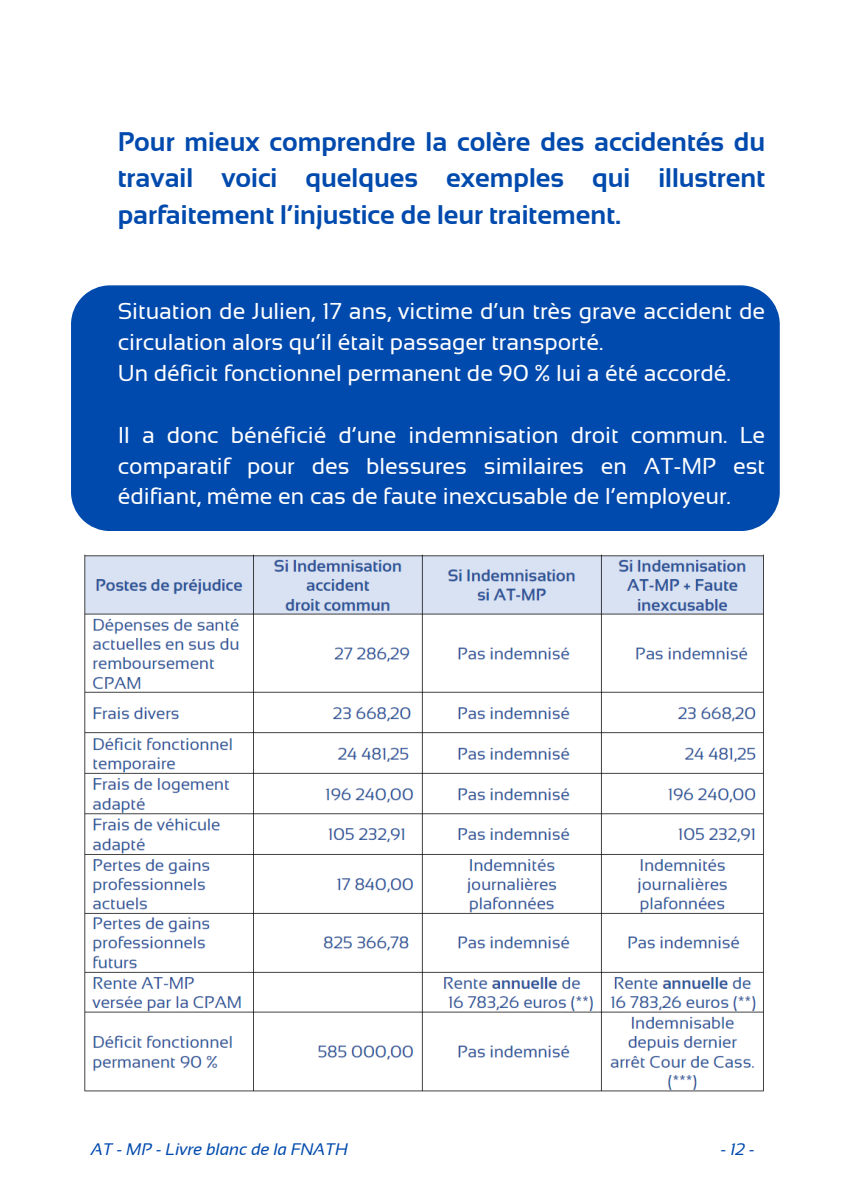
<style>
.page{position:relative;width:851px;height:1191px;background:#fff}
.page>*{position:absolute;margin:0;border:0;box-sizing:border-box;transform-origin:0 0}
.t1{font:700 27px/36.4px "Sansation";color:#004aad;text-align:justify}
.t2{font:23px/30.8px "Sansation";color:#fff}
.t3{font:italic 16.8px "Sansation";color:#004aad}
</style>
<div class="page">
<div style="left:71px;top:285px;width:708px;height:246px;background:#004aad"></div>
<img style="left:84px;top:555px;width:680px;height:537px">
<p class="t1" style="left:118px;top:123px;width:648px">Pour mieux comprendre la colère des accidentés du travail voici quelques exemples qui illustrent parfaitement l’injustice de leur traitement.</p>
<p class="t2" style="left:118px;top:296px;width:648px">Situation de Julien, 17 ans, victime d’un très grave accident de circulation alors qu’il était passager transporté.</p>
<p class="t2" style="left:118px;top:358px;width:614px">Un déficit fonctionnel permanent de 90 % lui a été accordé.</p>
<p class="t2" style="left:118px;top:419px;width:648px;text-align:justify">Il a donc bénéficié d’une indemnisation droit commun. Le comparatif pour des blessures similaires en AT-MP est édifiant, même en cas de faute inexcusable de l’employeur.</p>
<p class="t3" style="left:91px;top:1139px;width:258px">AT - MP - Livre blanc de la FNATH</p>
<p class="t3" style="left:720px;top:1139px;width:36px">- 12 -</p>
</div>
